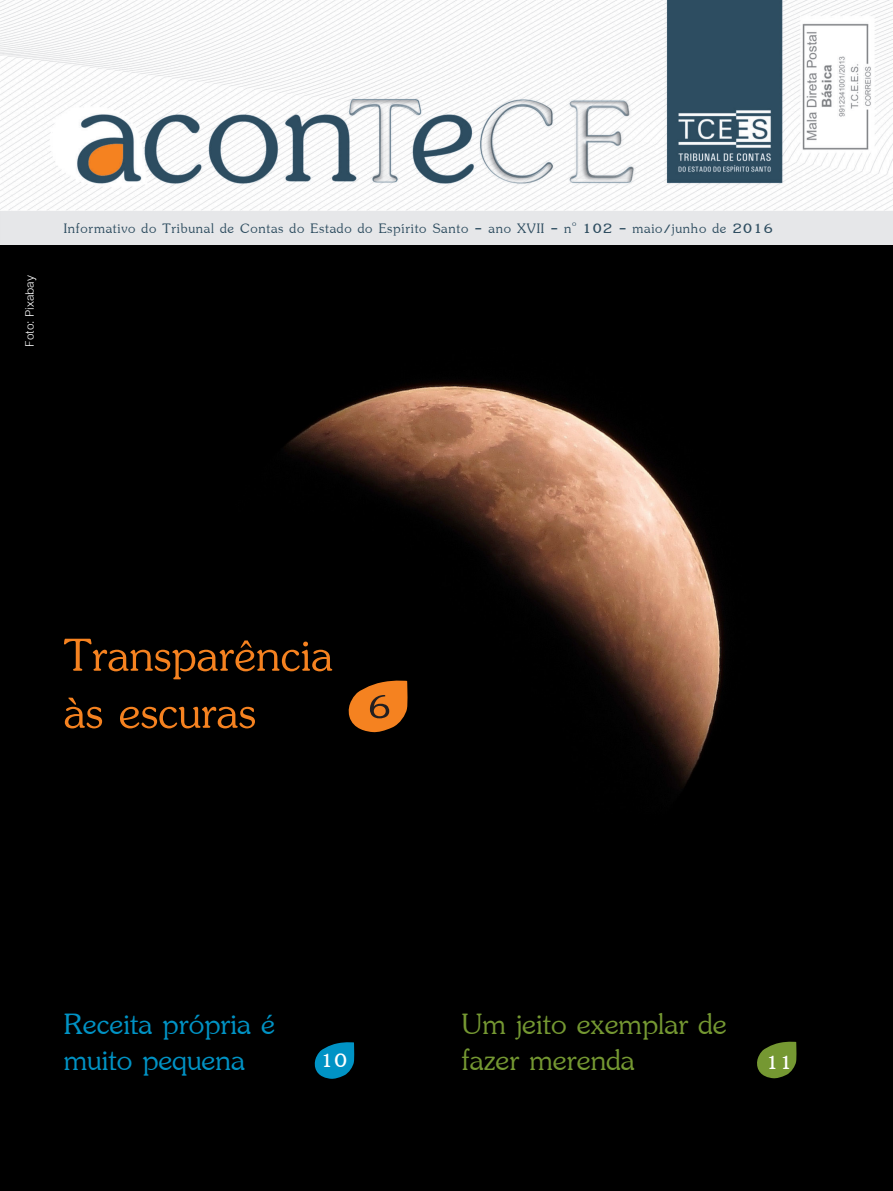
<style>
.page{position:relative;width:893px;height:1191px;background:#fff}
.page>*{position:absolute;margin:0;border:0;box-sizing:border-box;transform-origin:0 0}
.t1{font:70.5px/57px "Jasmine UPC";color:#f58220}
.t2{font:52.5px "Jasmine UPC";color:#231f20}
.t3{font:45px/36px "Jasmine UPC";color:#759832}
.t4{font:45px/36px "Jasmine UPC";color:#0093c5}
.t5{font:30px "Jasmine UPC";color:#fff}
.t6{font:21px "Jasmine UPC";letter-spacing:.035em;color:#2e4d60}
.t7{font:18px "Cordia UPC";color:#fff}
</style>
<div class="page">
<img style="left:0;top:0;width:893px;height:245px">
<div style="left:1px;top:212px;width:892px;height:33px;background:#e6e7e9"></div>
<div style="left:0;top:245px;width:893px;height:946px;background:#000"></div>
<img style="left:284px;top:382px;width:440px;height:406px">
<svg style="left:346px;top:679px;width:62px;height:53px"></svg>
<svg style="left:314px;top:1042px;width:41px;height:37px"></svg>
<svg style="left:757px;top:1041px;width:40px;height:37px"></svg>
<p class="t7" style="left:18px;top:347px;width:73px;rotate:-90deg">Foto: Pixabay</p>
<p class="t6" style="left:64px;top:214px;width:711px">Informativo do Tribunal de Contas do Estado do Espírito Santo - ano XVII - n<sup>o</sup> 102 - maio/junho de 2016</p>
<h1 class="t1" style="left:64px;top:621px;width:271px">Transparência às escuras</h1>
<h2 class="t2" style="left:367px;top:670px;width:25px">6</h2>
<h3 class="t4" style="left:64px;top:1002px;width:213px">Receita própria é muito pequena</h3>
<h3 class="t5" style="left:320px;top:1039px;width:29px">10</h3>
<h3 class="t3" style="left:461px;top:1002px;width:267px">Um jeito exemplar de fazer merenda</h3>
<h3 class="t5" style="left:765px;top:1041px;width:29px">11</h3>
</div>
